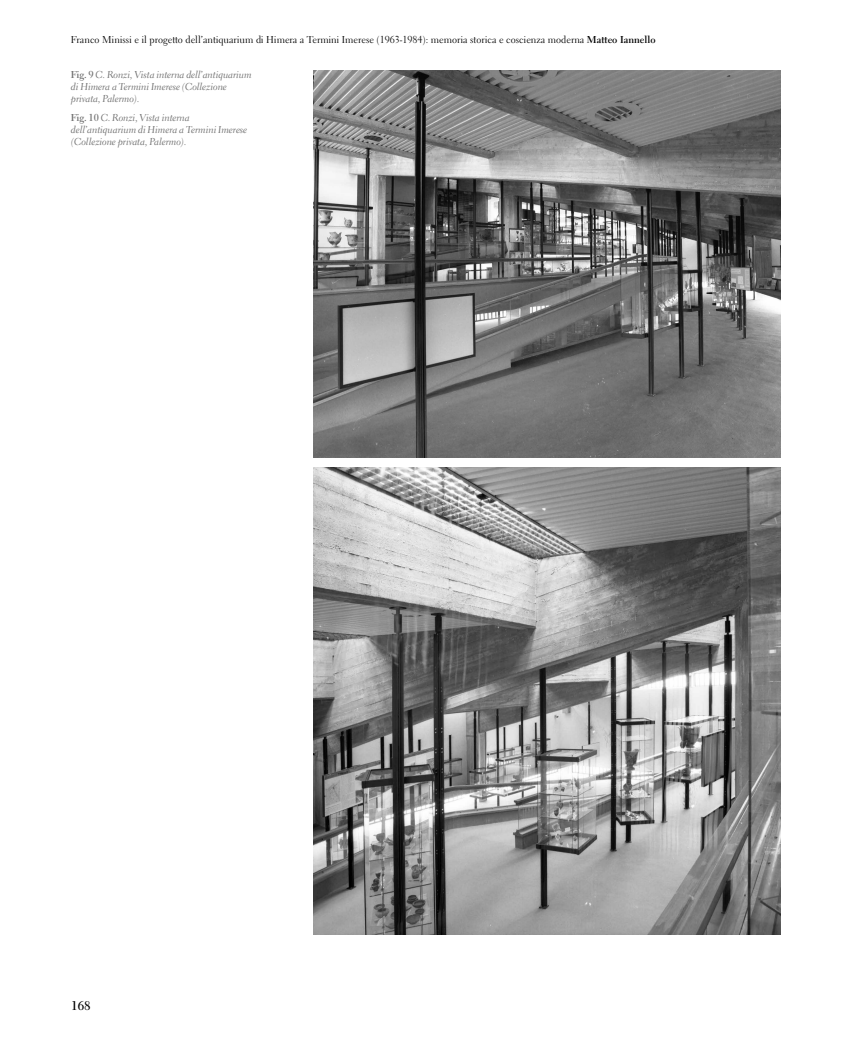
<style>
.page{position:relative;width:851px;height:1063px;background:#fff}
.page>*{position:absolute;margin:0;border:0;box-sizing:border-box;transform-origin:0 0}
.t1{font:700 12.5px "Electra LT Std";color:#000}
.t2{font:10px/12px "Electra LT Std Cursive";letter-spacing:-.01em;color:#6f6f6f}
.t3{font:10px "Electra LT Std";color:#000}
.s1{font-weight:700}
.s2{font-family:"Electra LT Std";font-weight:700}
</style>
<div class="page">
<img style="left:313px;top:71px;width:467px;height:386px">
<img style="left:313px;top:468px;width:467px;height:466px">
<p class="t3" style="left:71px;top:33px;width:586px">Franco Minissi e il progetto dell’antiquarium di Himera a Termini Imerese (1963-1984): memoria storica e coscienza moderna <span class="s1">Matteo Iannello</span></p>
<p class="t2" style="left:71px;top:69px;width:182px"><span class="s2">Fig. 9</span> C. Ronzi, Vista interna dell’antiquarium di Himera a Termini Imerese (Collezione privata, Palermo).</p>
<p class="t2" style="left:71px;top:112px;width:178px"><span class="s2">Fig. 10</span> C. Ronzi, Vista interna dell’antiquarium di Himera a Termini Imerese (Collezione privata, Palermo).</p>
<p class="t1" style="left:71px;top:998px;width:21px">168</p>
</div>
